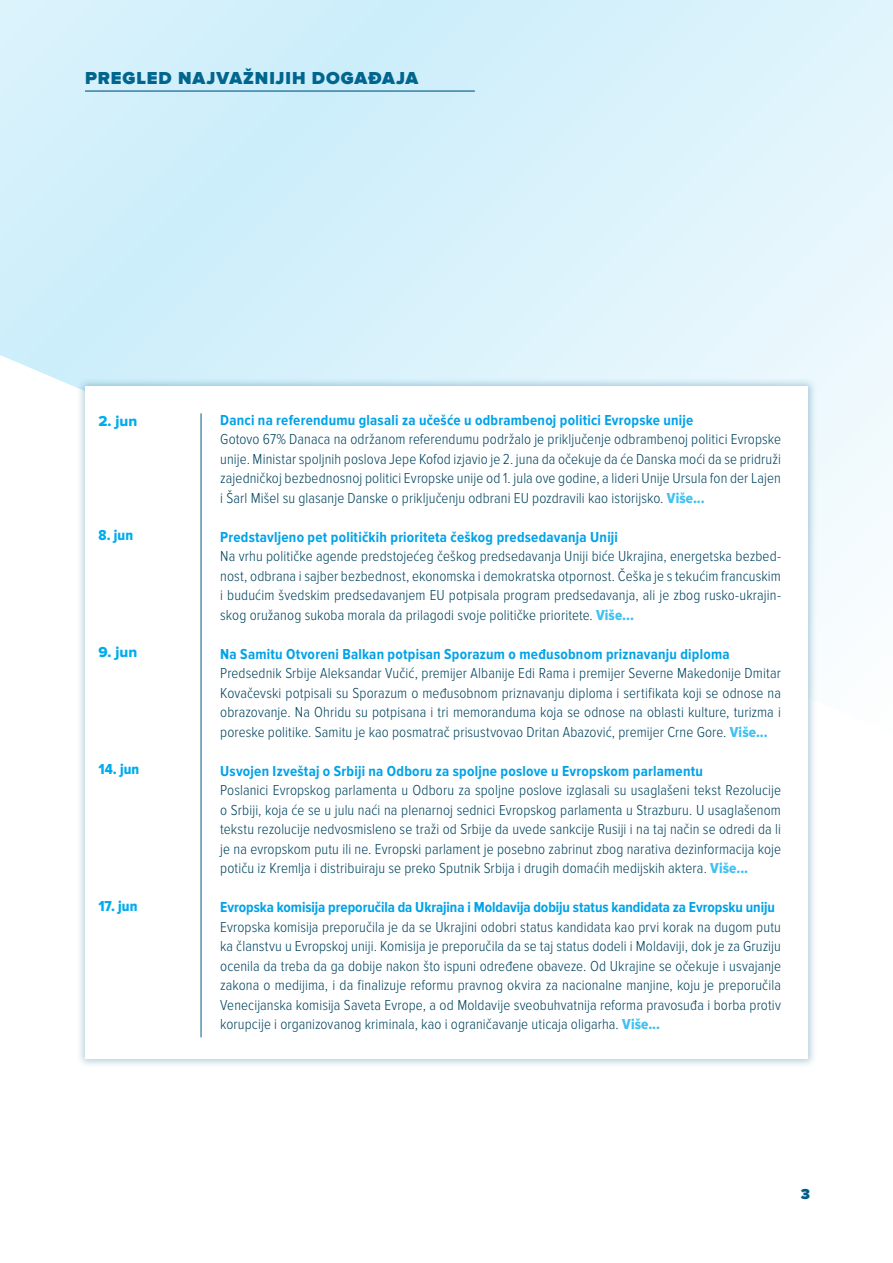
<style>
.page{position:relative;width:893px;height:1263px;background:#fff}
.page>*{position:absolute;margin:0;border:0;box-sizing:border-box;transform-origin:0 0}
.t1{font:900 18px "Proxima Nova";letter-spacing:.05em;color:#00668e}
.t2{font:300 15px/19.5px "Proxima Nova Cond";letter-spacing:.005em;color:#00445f;text-align:justify}
.t3{font:700 15px "Proxima Nova Cond";letter-spacing:.015em;color:#01a2e8}
.t4{font:700 15px "Proxima Nova Cond";letter-spacing:-.005em;color:#01a2e8}
.t5{font:15px "Proxima Nova Cond Extrabld";letter-spacing:.005em;color:#00aced}
.t6{font:15px "Proxima Nova Extrabld";color:#00aced}
.t7{font:900 15px "Proxima Nova";color:#005c86}
.s1{font-family:"Proxima Nova Cond Extrabld";font-weight:400;color:#40c1f1}
</style>
<div class="page">
<svg style="left:0;top:0;width:893px;height:586px;background:#daf2fb"></svg>
<hr style="left:85px;top:90px;width:390px;height:2px;background:#005c86">
<div style="left:76px;top:377px;width:741px;height:691px;background:#005c86;opacity:.3"></div>
<div style="left:85px;top:386px;width:723px;height:673px;background:#fff"></div>
<hr style="left:201px;top:413px;width:1px;height:624px;background:#005c86">
<p class="t1" style="left:85px;top:68px;width:335px">PREGLED NAJVAŽNIJIH DOGAĐAJA</p>
<p class="t6" style="left:98px;top:412px;width:40px">2. jun</p>
<p class="t5" style="left:98px;top:527px;width:36px">8. jun</p>
<p class="t6" style="left:98px;top:643px;width:40px">9. jun</p>
<p class="t5" style="left:98px;top:761px;width:42px">14. jun</p>
<p class="t5" style="left:98px;top:897px;width:40px">17. jun</p>
<p class="t3" style="left:220px;top:412px;width:475px">Danci na referendumu glasali za učešće u odbrambenoj politici Evropske unije</p>
<p class="t2" style="left:220px;top:430px;width:562px">Gotovo 67% Danaca na održanom referendumu podržalo je priključenje odbrambenoj politici Evropske unije. Ministar spoljnih poslova Jepe Kofod izjavio je 2. juna da očekuje da će Danska moći da se pridruži zajedničkoj bezbednosnoj politici Evropske unije od 1. jula ove godine, a lideri Unije Ursula fon der Lajen i Šarl Mišel su glasanje Danske o priključenju odbrani EU pozdravili kao istorijsko. <span class="s1">Više...</span></p>
<p class="t3" style="left:220px;top:529px;width:399px">Predstavljeno pet političkih prioriteta češkog predsedavanja Uniji</p>
<p class="t2" style="left:220px;top:547px;width:562px">Na vrhu političke agende predstojećeg češkog predsedavanja Uniji biće Ukrajina, energetska bezbed&shy;nost, odbrana i sajber bezbednost, ekonomska i demokratska otpornost. Češka je s tekućim francuskim i budućim švedskim predsedavanjem EU potpisala program predsedavanja, ali je zbog rusko-ukrajin&shy;skog oružanog sukoba morala da prilagodi svoje političke prioritete. <span class="s1">Više...</span></p>
<p class="t3" style="left:220px;top:646px;width:511px">Na Samitu Otvoreni Balkan potpisan Sporazum o međusobnom priznavanju diploma</p>
<p class="t2" style="left:220px;top:664px;width:562px">Predsednik Srbije Aleksandar Vučić, premijer Albanije Edi Rama i premijer Severne Makedonije Dmitar Kovačevski potpisali su Sporazum o međusobnom priznavanju diploma i sertifikata koji se odnose na obrazovanje. Na Ohridu su potpisana i tri memoranduma koja se odnose na oblasti kulture, turizma i poreske politike. Samitu je kao posmatrač prisustvovao Dritan Abazović, premijer Crne Gore. <span class="s1">Više...</span></p>
<p class="t3" style="left:220px;top:763px;width:484px">Usvojen Izveštaj o Srbiji na Odboru za spoljne poslove u Evropskom parlamentu</p>
<p class="t2" style="left:220px;top:781px;width:562px">Poslanici Evropskog parlamenta u Odboru za spoljne poslove izglasali su usaglašeni tekst Rezolucije o Srbiji, koja će se u julu naći na plenarnoj sednici Evropskog parlamenta u Strazburu. U usaglašenom tekstu rezolucije nedvosmisleno se traži od Srbije da uvede sankcije Rusiji i na taj način se odredi da li je na evropskom putu ili ne. Evropski parlament je posebno zabrinut zbog narativa dezinformacija koje potiču iz Kremlja i distribuiraju se preko Sputnik Srbija i drugih domaćih medijskih aktera. <span class="s1">Više...</span></p>
<p class="t4" style="left:220px;top:899px;width:556px">Evropska komisija preporučila da Ukrajina i Moldavija dobiju status kandidata za Evropsku uniju</p>
<p class="t2" style="left:220px;top:917px;width:562px">Evropska komisija preporučila je da se Ukrajini odobri status kandidata kao prvi korak na dugom putu ka članstvu u Evropskoj uniji. Komisija je preporučila da se taj status dodeli i Moldaviji, dok je za Gruziju ocenila da treba da ga dobije nakon što ispuni određene obaveze. Od Ukrajine se očekuje i usvajanje zakona o medijima, i da finalizuje reformu pravnog okvira za nacionalne manjine, koju je preporučila Venecijanska komisija Saveta Evrope, a od Moldavije sveobuhvatnija reforma pravosuđa i borba protiv korupcije i organizovanog kriminala, kao i ograničavanje uticaja oligarha. <span class="s1">Više...</span></p>
<p class="t7" style="left:801px;top:1186px;width:11px">3</p>
</div>
